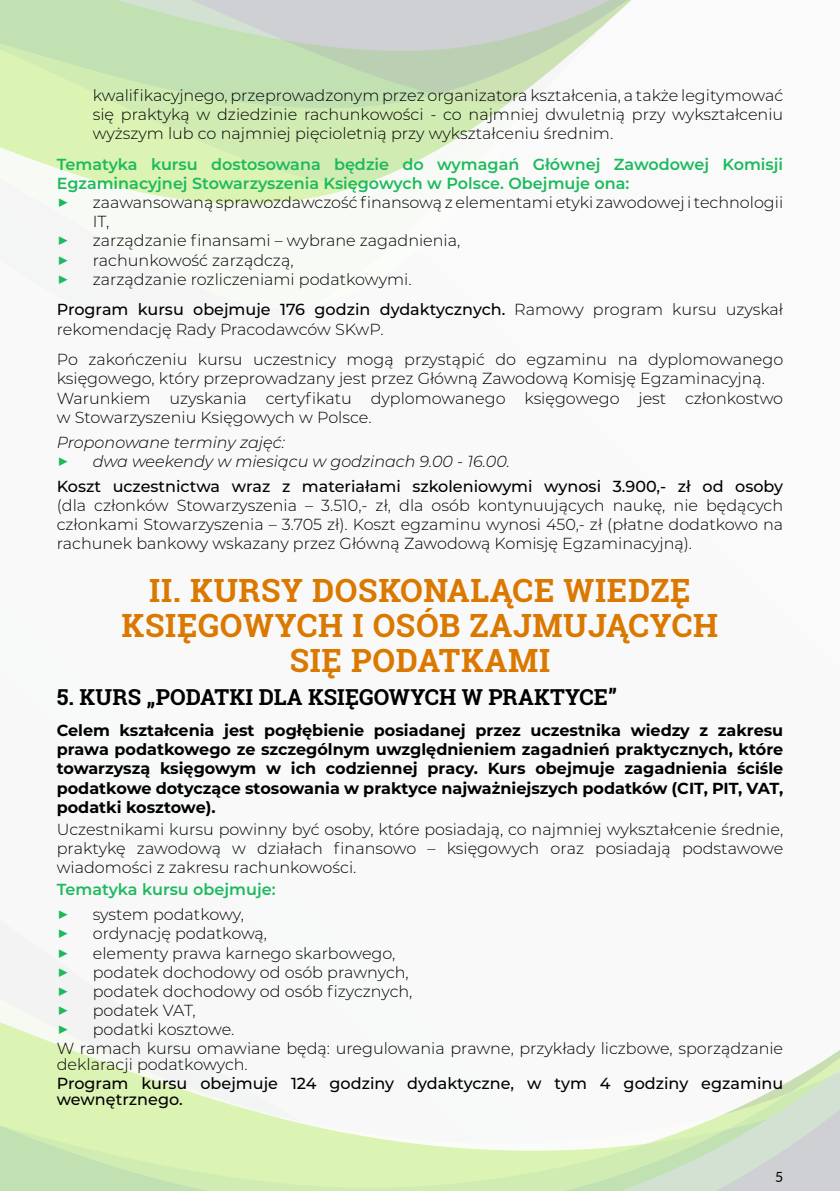
<style>
.page{position:relative;width:840px;height:1191px;background:#fff}
.page>*{position:absolute;margin:0;border:0;box-sizing:border-box;transform-origin:0 0}
.t1{font:700 32px/35.4px "Roboto Slab";letter-spacing:.02em;color:#da7800;text-align:center}
.t2{font:700 22px "Roboto Slab";letter-spacing:.005em;color:#000}
.t3{font:300 16px/19.2px "Montserrat";color:#000;text-align:justify}
.t4{font:700 16px/19.2px "Montserrat";color:#000;text-align:justify}
.t5{font:600 16px/24.8px "Montserrat";color:#1dba5d}
.t6{font:500 16px/16px "Montserrat";color:#000}
.t7{font:italic 300 16px/19.2px "Montserrat";color:#000}
.t8{font:14px "Lato";color:#000}
.s1{font-weight:600;font-size:20px;color:#1dba5d}
.s2{font-weight:500}
.s3{font-weight:600;font-style:normal;font-size:20px;color:#1dba5d}
.s4{font-size:20px}
.s5{font-weight:300;color:#000}
</style>
<div class="page">
<div style="left:0;top:0;width:839px;height:1191px;background:#f9f9f9"></div>
<svg style="left:101px;top:182px;width:269px;height:22px;fill:#dbf3b3"></svg>
<svg style="left:0;top:121px;width:483px;height:61px"></svg>
<svg style="left:0;top:0;width:631px;height:121px;background:#cde1c1"></svg>
<svg style="left:0;top:1030px;width:839px;height:161px"></svg>
<p class="t3" style="left:93px;top:85px;width:691px">kwalifikacyjnego, przeprowadzonym przez organizatora kształcenia, a także legitymować się praktyką w dziedzinie rachunkowości - co najmniej dwuletnią przy wykształceniu wyższym lub co najmniej pięcioletnią przy wykształceniu średnim.</p>
<p class="t5" style="left:57px;top:151px;width:727px">Tematyka kursu dostosowana będzie do wymagań Głównej Zawodowej Komisji</p>
<p class="t5" style="left:57px;top:170px;width:574px">Egzaminacyjnej Stowarzyszenia Księgowych w Polsce. Obejmuje ona:</p>
<p class="t3" style="left:57px;top:192px;width:727px"><span class="s1">▶</span> zaawansowaną sprawozdawczość finansową z elementami etyki zawodowej i technologii</p>
<p class="t3" style="left:93px;top:211px;width:18px">IT,</p>
<p class="t3" style="left:57px;top:230px;width:405px"><span class="s1">▶</span> zarządzanie finansami – wybrane zagadnienia,</p>
<p class="t3" style="left:57px;top:250px;width:238px"><span class="s1">▶</span> rachunkowość zarządczą,</p>
<p class="t3" style="left:57px;top:269px;width:356px"><span class="s1">▶</span> zarządzanie rozliczeniami podatkowymi.</p>
<p class="t3" style="left:57px;top:299px;width:727px"><span class="s2">Program kursu obejmuje 176 godzin dydaktycznych.</span> Ramowy program kursu uzyskał rekomendację Rady Pracodawców SKwP.</p>
<p class="t3" style="left:57px;top:349px;width:727px;text-align:left">Po zakończeniu kursu uczestnicy mogą przystąpić do egzaminu na dyplomowanego księgowego, który przeprowadzany jest przez Główną Zawodową Komisję Egzaminacyjną.<br>Warunkiem uzyskania certyfikatu dyplomowanego księgowego jest członkostwo w Stowarzyszeniu Księgowych w Polsce.</p>
<p class="t7" style="left:57px;top:432px;width:454px">Proponowane terminy zajęć:<br><span class="s3">▶</span> dwa weekendy w miesiącu w godzinach 9.00 - 16.00.</p>
<p class="t6" style="left:57px;top:477px;width:727px">Koszt uczestnictwa wraz z materiałami szkoleniowymi wynosi 3.900,- zł od osoby</p>
<p class="t3" style="left:57px;top:495px;width:727px">(dla członków Stowarzyszenia – 3.510,- zł, dla osób kontynuujących naukę, nie będących członkami Stowarzyszenia – 3.705 zł). Koszt egzaminu wynosi 450,- zł (płatne dodatkowo na rachunek bankowy wskazany przez Główną Zawodową Komisję Egzaminacyjną).</p>
<h1 class="t1" style="left:122px;top:572px;width:598px">II. KURSY DOSKONALĄCE WIEDZĘ<br>KSIĘGOWYCH I OSÓB ZAJMUJĄCYCH<br>SIĘ PODATKAMI</h1>
<h2 class="t2" style="left:57px;top:682px;width:561px">5. KURS „PODATKI DLA KSIĘGOWYCH W PRAKTYCE”</h2>
<p class="t4" style="left:57px;top:720px;width:727px">Celem kształcenia jest pogłębienie posiadanej przez uczestnika wiedzy z zakresu prawa podatkowego ze szczególnym uwzględnieniem zagadnień praktycznych, które towarzyszą księgowym w ich codziennej pracy. Kurs obejmuje zagadnienia ściśle podatkowe dotyczące stosowania w praktyce najważniejszych podatków (CIT, PIT, VAT, podatki kosztowe).</p>
<p class="t3" style="left:57px;top:819px;width:727px">Uczestnikami kursu powinny być osoby, które posiadają, co najmniej wykształcenie średnie, praktykę zawodową w działach finansowo – księgowych oraz posiadają podstawowe wiadomości z zakresu rachunkowości.</p>
<p class="t5" style="left:57px;top:876px;width:220px">Tematyka kursu obejmuje: <span class="s4">▶</span> <span class="s5">system podatkowy,</span></p>
<p class="t3" style="left:57px;top:923px;width:727px;text-align:left"><span class="s1">▶</span> ordynację podatkową,<br><span class="s1">▶</span> elementy prawa karnego skarbowego,<br><span class="s1">▶</span> podatek dochodowy od osób prawnych,<br><span class="s1">▶</span> podatek dochodowy od osób fizycznych,<br><span class="s1">▶</span> podatek VAT,<br><span class="s1">▶</span> podatki kosztowe.<br>W ramach kursu omawiane będą: uregulowania prawne, przykłady liczbowe, sporządzanie</p>
<p class="t3" style="left:57px;top:1054px;width:192px">deklaracji podatkowych.</p>
<p class="t6" style="left:57px;top:1074px;width:727px">Program kursu obejmuje 124 godziny dydaktyczne, w tym 4 godziny egzaminu wewnętrznego.</p>
<p class="t8" style="left:774px;top:1166px;width:10px">5</p>
</div>
